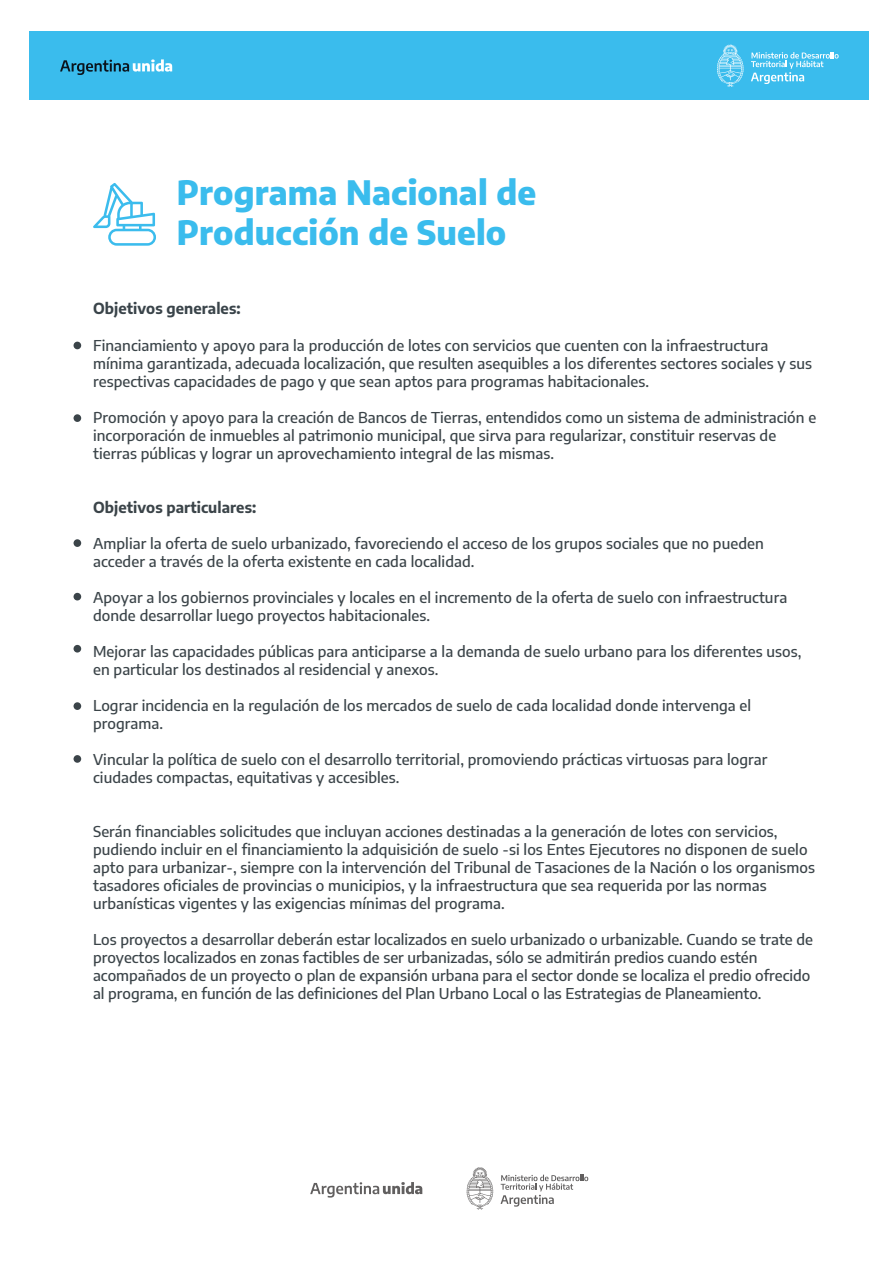
<style>
.page{position:relative;width:893px;height:1263px;background:#fff}
.page>*{position:absolute;margin:0;border:0;box-sizing:border-box;transform-origin:0 0}
.t1{font:800 33px/39.6px "Encode Sans";letter-spacing:.005em;color:#3abced}
.t2{font:500 15px/18px "Encode Sans";letter-spacing:.005em;color:#3b4449}
.t3{font:700 15px "Encode Sans";letter-spacing:.005em;color:#3b4449}
.t4{font:700 15px "Encode Sans";letter-spacing:.005em;color:#3a444a}
</style>
<div class="page">
<div style="left:29px;top:31px;width:840px;height:69px;background:#3abced"></div>
<svg style="left:751px;top:52px;width:88px;height:32px"></svg>
<svg style="left:717px;top:45px;width:26px;height:42px"></svg>
<svg style="left:60px;top:59px;width:112px;height:16px"></svg>
<svg style="left:501px;top:1175px;width:87px;height:31px"></svg>
<svg style="left:467px;top:1167px;width:26px;height:42px"></svg>
<svg style="left:310px;top:1182px;width:112px;height:15px"></svg>
<div style="left:74px;top:539px;width:7px;height:8px;background:#3b4449;border-radius:50%"></div>
<div style="left:74px;top:702px;width:7px;height:8px;background:#3b4449;border-radius:50%"></div>
<div style="left:74px;top:645px;width:7px;height:7px;background:#3b4449;border-radius:50%"></div>
<div style="left:74px;top:755px;width:7px;height:8px;background:#3b4449;border-radius:50%"></div>
<div style="left:74px;top:593px;width:7px;height:7px;background:#3b4449;border-radius:50%"></div>
<svg style="left:93px;top:183px;width:63px;height:63px"></svg>
<div style="left:74px;top:342px;width:7px;height:7px;background:#3b4449;border-radius:50%"></div>
<div style="left:74px;top:414px;width:7px;height:8px;background:#3b4449;border-radius:50%"></div>
<h1 class="t1" style="left:177px;top:170px;width:361px">Programa Nacional de<br>Producción de Suelo</h1>
<p class="t4" style="left:93px;top:298px;width:149px">Objetivos generales:</p>
<p class="t2" style="left:93px;top:335px;width:720px">Financiamiento y apoyo para la producción de lotes con servicios que cuenten con la infraestructura mínima garantizada, adecuada localización, que resulten asequibles a los diferentes sectores sociales y sus respectivas capacidades de pago y que sean aptos para programas habitacionales.</p>
<p class="t2" style="left:93px;top:407px;width:725px">Promoción y apoyo para la creación de Bancos de Tierras, entendidos como un sistema de administración e incorporación de inmuebles al patrimonio municipal, que sirva para regularizar, constituir reservas de tierras públicas y lograr un aprovechamiento integral de las mismas.</p>
<p class="t3" style="left:93px;top:496px;width:165px">Objetivos particulares:</p>
<p class="t2" style="left:93px;top:533px;width:672px">Ampliar la oferta de suelo urbanizado, favoreciendo el acceso de los grupos sociales que no pueden acceder a través de la oferta existente en cada localidad.</p>
<p class="t2" style="left:93px;top:587px;width:696px">Apoyar a los gobiernos provinciales y locales en el incremento de la oferta de suelo con infraestructura donde desarrollar luego proyectos habitacionales.</p>
<p class="t2" style="left:93px;top:641px;width:710px">Mejorar las capacidades públicas para anticiparse a la demanda de suelo urbano para los diferentes usos, en particular los destinados al residencial y anexos.</p>
<p class="t2" style="left:93px;top:695px;width:660px">Lograr incidencia en la regulación de los mercados de suelo de cada localidad donde intervenga el programa.</p>
<p class="t2" style="left:93px;top:749px;width:676px">Vincular la política de suelo con el desarrollo territorial, promoviendo prácticas virtuosas para lograr ciudades compactas, equitativas y accesibles.</p>
<p class="t2" style="left:93px;top:821px;width:723px">Serán financiables solicitudes que incluyan acciones destinadas a la generación de lotes con servicios, pudiendo incluir en el financiamiento la adquisición de suelo -si los Entes Ejecutores no disponen de suelo apto para urbanizar-, siempre con la intervención del Tribunal de Tasaciones de la Nación o los organismos tasadores oficiales de provincias o municipios, y la infraestructura que sea requerida por las normas urbanísticas vigentes y las exigencias mínimas del programa.</p>
<p class="t2" style="left:93px;top:929px;width:721px">Los proyectos a desarrollar deberán estar localizados en suelo urbanizado o urbanizable. Cuando se trate de proyectos localizados en zonas factibles de ser urbanizadas, sólo se admitirán predios cuando estén acompañados de un proyecto o plan de expansión urbana para el sector donde se localiza el predio ofrecido al programa, en función de las definiciones del Plan Urbano Local o las Estrategias de Planeamiento.</p>
</div>
